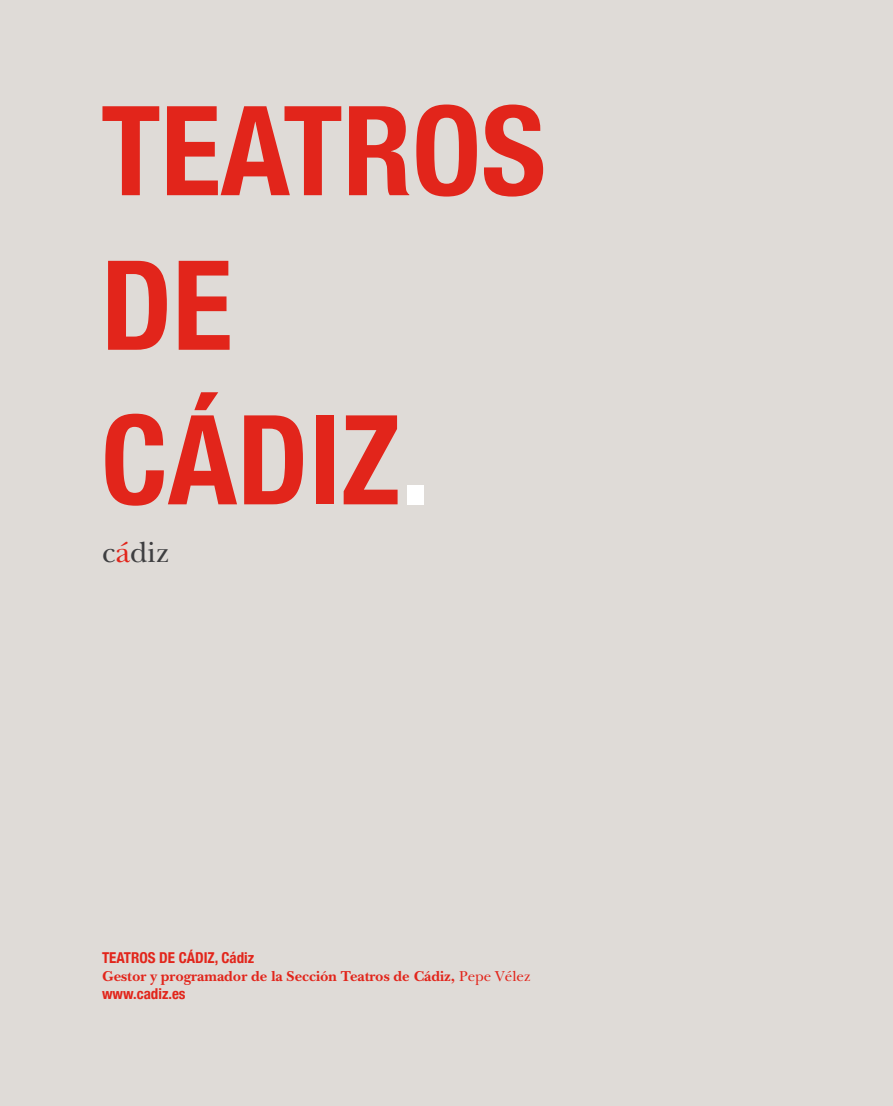
<style>
.page{position:relative;width:893px;height:1106px;background:#dfdbd7}
.page>*{position:absolute;margin:0;border:0;box-sizing:border-box;transform-origin:0 0}
.t1{font:700 condensed 124.5px/154.5px "Helvetica Neue";color:#e2251b}
.t2{font:30px "New Baskerville";color:#3e3e40}
.t3{font:700 15px "New Baskerville";color:#e2251b}
.t4{font:700 condensed 15px "Helvetica Neue";color:#e2251b}
.s1{color:#fff}
.s2{color:#e2251b}
.s3{font-weight:400}
</style>
<div class="page">
<h1 class="t1" style="left:101px;top:72px;width:446px">TEATROS<br>DE<br>CÁDIZ<span class="s1">.</span></h1>
<h2 class="t2" style="left:102px;top:535px;width:68px">c<span class="s2">á</span>diz</h2>
<p class="t4" style="left:102px;top:948px;width:154px">TEATROS DE CÁDIZ, Cádiz</p>
<p class="t3" style="left:102px;top:967px;width:430px">Gestor y programador de la Sección Teatros de Cádiz, <span class="s3">Pepe Vélez</span></p>
<p class="t4" style="left:102px;top:984px;width:85px">www.cadiz.es</p>
</div>
